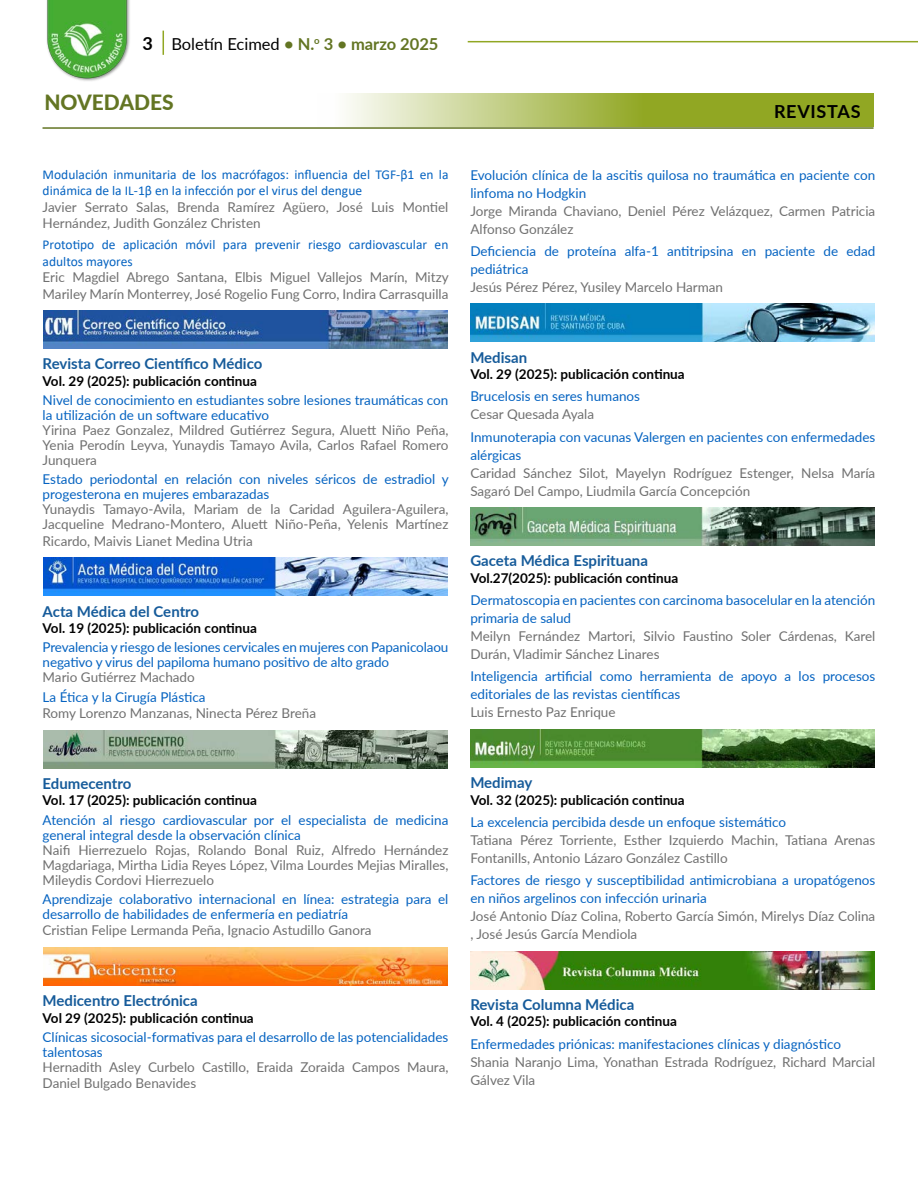
<style>
.page{position:relative;width:918px;height:1188px;background:#fff}
.page>*{position:absolute;margin:0;border:0;box-sizing:border-box;transform-origin:0 0}
.t1{font:800 21px "Lato";color:#637523}
.t2{font:700 18px "Lato";letter-spacing:.04em;color:#000}
.t3{font:700 16.5px "Lato";color:#637523}
.t4{font:700 15px "Lato";color:#165b9a}
.t5{font:13.5px/18px "Lato";color:#707070}
.t6{font:13.5px/18px "Lato";color:#0563c1}
.t7{font:700 13.5px "Lato";color:#000}
.t8{font:13.5px/16.5px "Calibri";color:#0563c1}
.s1{font-weight:400;color:#000}
</style>
<div class="page">
<hr style="left:468px;top:41px;width:450px;height:1px;background:#91a723">
<img style="left:46px;top:0;width:84px;height:81px">
<svg style="left:163px;top:31px;width:1px;height:24px"></svg>
<svg style="left:346px;top:94px;width:528px;height:33px;background:#aebe5e"></svg>
<hr style="left:43px;top:127px;width:831px;height:2px;background:#637523">
<img style="left:471px;top:304px;width:404px;height:38px">
<img style="left:471px;top:508px;width:404px;height:38px">
<img style="left:471px;top:729px;width:404px;height:38px">
<img style="left:471px;top:951px;width:404px;height:38px">
<img style="left:44px;top:311px;width:404px;height:38px">
<img style="left:44px;top:558px;width:404px;height:38px">
<img style="left:44px;top:730px;width:404px;height:38px">
<img style="left:44px;top:947px;width:404px;height:38px">
<h2 class="t2" style="left:142px;top:30px;width:12px">3</h2>
<p class="t3" style="left:171px;top:31px;width:269px"><span class="s1">Boletín Ecimed</span> • N.<sup>o</sup> 3 • marzo 2025</p>
<h1 class="t1" style="left:44px;top:87px;width:131px">NOVEDADES</h1>
<p class="t8" style="left:43px;top:166px;width:407px">Modulación inmunitaria de los macrófagos: influencia del TGF-β1 en la dinámica de la IL-1β en la infección por el virus del dengue</p>
<p class="t5" style="left:43px;top:198px;width:407px;line-height:16.5px">Javier Serrato Salas, Brenda Ramírez Agüero, José Luis Montiel<br>Hernández, Judith González Christen</p>
<p class="t8" style="left:43px;top:236px;width:407px">Prototipo de aplicación móvil para prevenir riesgo cardiovascular en adultos mayores</p>
<p class="t5" style="left:43px;top:268px;width:408px;line-height:16.5px">Eric Magdiel Abrego Santana, Elbis Miguel Vallejos Marín, Mitzy<br>Mariley Marín Monterrey, José Rogelio Fung Corro, Indira Carrasquilla</p>
<p class="t4" style="left:43px;top:353px;width:221px">Revista Correo Científico Médico</p>
<p class="t7" style="left:43px;top:371px;width:216px">Vol. 29 (2025): publicación continua</p>
<p class="t6" style="left:43px;top:392px;width:407px;line-height:15px">Nivel de conocimiento en estudiantes sobre lesiones traumáticas con la utilización de un software educativo</p>
<p class="t5" style="left:43px;top:422px;width:407px;line-height:15px;text-align:justify">Yirina Paez Gonzalez, Mildred Gutiérrez Segura, Aluett Niño Peña, Yenia Perodín Leyva, Yunaydis Tamayo Avila, Carlos Rafael Romero Junquera</p>
<p class="t6" style="left:43px;top:471px;width:408px;line-height:15px">Estado periodontal en relación con niveles séricos de estradiol y progesterona en mujeres embarazadas</p>
<p class="t5" style="left:43px;top:501px;width:407px;line-height:15px">Yunaydis Tamayo-Avila, Mariam de la Caridad Aguilera-Aguilera,<br>Jacqueline Medrano-Montero, Aluett Niño-Peña, Yelenis Martínez</p>
<p class="t5" style="left:43px;top:531px;width:212px">Ricardo, Maivis Lianet Medina Utria</p>
<p class="t4" style="left:43px;top:600px;width:158px">Acta Médica del Centro</p>
<p class="t7" style="left:43px;top:618px;width:216px">Vol. 19 (2025): publicación continua</p>
<p class="t6" style="left:43px;top:639px;width:407px;line-height:15px">Prevalencia y riesgo de lesiones cervicales en mujeres con Papanicolaou negativo y virus del papiloma humano positivo de alto grado</p>
<p class="t5" style="left:43px;top:668px;width:154px">Mario Gutiérrez Machado</p>
<p class="t6" style="left:43px;top:687px;width:165px">La Ética y la Cirugía Plástica</p>
<p class="t5" style="left:43px;top:704px;width:275px">Romy Lorenzo Manzanas, Ninecta Pérez Breña</p>
<h2 class="t2" style="left:774px;top:98px;width:88px">REVISTAS</h2>
<p class="t6" style="left:470px;top:165px;width:406px">Evolución clínica de la ascitis quilosa no traumática en paciente con linfoma no Hodgkin</p>
<p class="t5" style="left:470px;top:201px;width:406px">Jorge Miranda Chaviano, Deniel Pérez Velázquez, Carmen Patricia<br>Alfonso González</p>
<p class="t6" style="left:470px;top:241px;width:406px">Deficiencia de proteína alfa-1 antitripsina en paciente de edad pediátrica</p>
<p class="t5" style="left:470px;top:277px;width:254px">Jesús Pérez Pérez, Yusiley Marcelo Harman</p>
<p class="t4" style="left:470px;top:346px;width:58px">Medisan</p>
<p class="t7" style="left:470px;top:364px;width:216px">Vol. 29 (2025): publicación continua</p>
<p class="t6" style="left:470px;top:387px;width:171px">Brucelosis en seres humanos</p>
<p class="t5" style="left:470px;top:405px;width:125px">Cesar Quesada Ayala</p>
<p class="t6" style="left:470px;top:427px;width:406px">Inmunoterapia con vacunas Valergen en pacientes con enfermedades alérgicas</p>
<p class="t5" style="left:470px;top:463px;width:406px">Caridad Sánchez Silot, Mayelyn Rodríguez Estenger, Nelsa María<br>Sagaró Del Campo, Liudmila García Concepción</p>
<p class="t4" style="left:470px;top:550px;width:179px">Gaceta Médica Espirituana</p>
<p class="t7" style="left:470px;top:568px;width:209px">Vol.27(2025): publicación continua</p>
<p class="t6" style="left:470px;top:591px;width:406px">Dermatoscopia en pacientes con carcinoma basocelular en la atención primaria de salud</p>
<p class="t5" style="left:470px;top:627px;width:407px">Meilyn Fernández Martori, Silvio Faustino Soler Cárdenas, Karel<br>Durán, Vladimir Sánchez Linares</p>
<p class="t6" style="left:470px;top:667px;width:406px">Inteligencia artificial como herramienta de apoyo a los procesos editoriales de las revistas científicas</p>
<p class="t5" style="left:470px;top:703px;width:147px">Luis Ernesto Paz Enrique</p>
<p class="t4" style="left:43px;top:772px;width:90px">Edumecentro</p>
<p class="t7" style="left:43px;top:790px;width:216px">Vol. 17 (2025): publicación continua</p>
<p class="t6" style="left:43px;top:812px;width:407px;line-height:15px">Atención al riesgo cardiovascular por el especialista de medicina general integral desde la observación clínica</p>
<p class="t5" style="left:43px;top:842px;width:407px;line-height:15px;text-align:justify">Naifi Hierrezuelo Rojas, Rolando Bonal Ruiz, Alfredo Hernández Magdariaga, Mirtha Lidia Reyes López, Vilma Lourdes Mejias Miralles, Mileydis Cordovi Hierrezuelo</p>
<p class="t6" style="left:43px;top:891px;width:407px;line-height:15px">Aprendizaje colaborativo internacional en línea: estrategia para el desarrollo de habilidades de enfermería en pediatría</p>
<p class="t5" style="left:43px;top:921px;width:330px">Cristian Felipe Lermanda Peña, Ignacio Astudillo Ganora</p>
<p class="t4" style="left:43px;top:990px;width:157px">Medicentro Electrónica</p>
<p class="t7" style="left:43px;top:1008px;width:213px">Vol 29 (2025): publicación continua</p>
<p class="t6" style="left:43px;top:1029px;width:407px;line-height:15px">Clínicas sicosocial-formativas para el desarrollo de las potencialidades talentosas</p>
<p class="t5" style="left:43px;top:1058px;width:407px;line-height:16.5px">Hernadith Asley Curbelo Castillo, Eraida Zoraida Campos Maura,<br>Daniel Bulgado Benavides</p>
<p class="t4" style="left:470px;top:772px;width:64px">Medimay</p>
<p class="t7" style="left:470px;top:790px;width:216px">Vol. 32 (2025): publicación continua</p>
<p class="t6" style="left:470px;top:812px;width:317px">La excelencia percibida desde un enfoque sistemático</p>
<p class="t5" style="left:470px;top:830px;width:406px">Tatiana Pérez Torriente, Esther Izquierdo Machin, Tatiana Arenas<br>Fontanills, Antonio Lázaro González Castillo</p>
<p class="t6" style="left:470px;top:871px;width:407px">Factores de riesgo y susceptibilidad antimicrobiana a uropatógenos en niños argelinos con infección urinaria</p>
<p class="t5" style="left:470px;top:907px;width:407px">José Antonio Díaz Colina, Roberto García Simón, Mirelys Díaz Colina , José Jesús García Mendiola</p>
<p class="t4" style="left:470px;top:993px;width:166px">Revista Columna Médica</p>
<p class="t7" style="left:470px;top:1011px;width:208px">Vol. 4 (2025): publicación continua</p>
<p class="t6" style="left:470px;top:1034px;width:372px">Enfermedades priónicas: manifestaciones clínicas y diagnóstico</p>
<p class="t5" style="left:470px;top:1052px;width:406px">Shania Naranjo Lima, Yonathan Estrada Rodríguez, Richard Marcial<br>Gálvez Vila</p>
</div>
